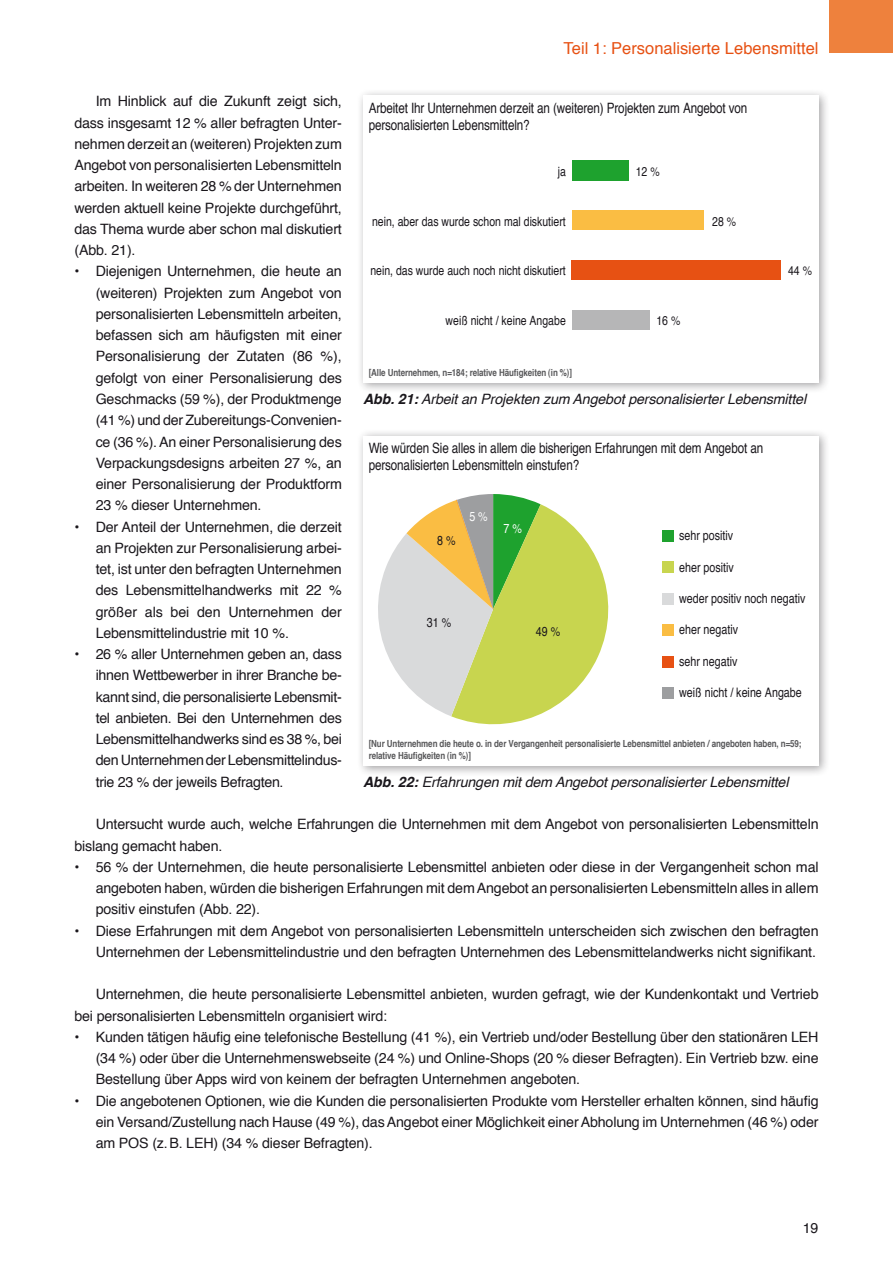
<style>
.page{position:relative;width:893px;height:1263px;background:#fff}
.page>*{position:absolute;margin:0;border:0;box-sizing:border-box;transform-origin:0 0}
.t1{font:16.5px "Helvetica";color:#e75113}
.t2{font:14.25px/21.3px "Helvetica";letter-spacing:-.01em;color:#1a171c;text-align:justify}
.t3{font:condensed 14.25px/17.1px "Helvetica";letter-spacing:-.01em;color:#1a171c}
.t4{font:italic 14.25px "Helvetica";letter-spacing:-.01em;color:#1a171c}
.t5{font:condensed 13.05px "Helvetica";color:#1a171c}
.t6{font:condensed 13.05px "Helvetica";color:#fff}
.t7{font:condensed 12.75px "Helvetica";color:#1a171c}
.t8{font:700 condensed 9.75px/11.7px "Helvetica";letter-spacing:-.01em;color:#58585a}
.s1{font-weight:700}
</style>
<div class="page">
<div style="left:829px;top:0;width:64px;height:53px;background:#ee813d"></div>
<div style="left:356px;top:89px;width:474px;height:305px;background:#1a171c;opacity:.4"></div>
<div style="left:363px;top:96px;width:456px;height:287px;background:#fff"></div>
<div style="left:572px;top:210px;width:131px;height:20px;background:#fabd43"></div>
<div style="left:572px;top:260px;width:209px;height:20px;background:#e75113"></div>
<div style="left:572px;top:310px;width:77px;height:20px;background:#b6b6b7"></div>
<div style="left:572px;top:161px;width:56px;height:20px;background:#1ea22e"></div>
<div style="left:356px;top:429px;width:474px;height:348px;background:#1a171c;opacity:.4"></div>
<div style="left:363px;top:436px;width:456px;height:329px;background:#fff"></div>
<svg style="left:378px;top:494px;width:231px;height:231px"></svg>
<div style="left:662px;top:530px;width:11px;height:11px;background:#1ea22e"></div>
<div style="left:662px;top:562px;width:11px;height:11px;background:#c8d54f"></div>
<div style="left:662px;top:593px;width:11px;height:11px;background:#d9dadb"></div>
<div style="left:662px;top:624px;width:11px;height:12px;background:#fabd43"></div>
<div style="left:662px;top:656px;width:11px;height:11px;background:#e75113"></div>
<div style="left:662px;top:687px;width:11px;height:11px;background:#9d9ea0"></div>
<p class="t1" style="left:564px;top:36px;width:256px">Teil 1: Personalisierte Lebensmittel</p>
<p class="t2" style="left:74px;top:91px;width:269px;text-indent:21px">Im Hinblick auf die Zukunft zeigt sich, dass insgesamt 12 % aller befragten Unter&shy;nehmen derzeit an (weiteren) Projekten zum Angebot von personalisierten Lebensmitteln arbeiten. In weiteren 28 % der Unternehmen werden aktuell keine Projekte durchgeführt, das Thema wurde aber schon mal diskutiert (Abb. 21).</p>
<p class="t2" style="left:96px;top:261px;width:248px;text-indent:-21px">• Diejenigen Unternehmen, die heute an (weiteren) Projekten zum Angebot von personalisierten Lebensmitteln arbeiten, befassen sich am häufigsten mit einer Personalisierung der Zutaten (86 %), gefolgt von einer Personalisierung des Geschmacks (59 %), der Produktmenge (41 %) und der Zubereitungs-Convenien&shy;ce (36 %). An einer Personalisierung des Verpackungsdesigns arbeiten 27 %, an einer Personalisierung der Produktform 23 % dieser Unternehmen.</p>
<p class="t2" style="left:96px;top:516px;width:248px;text-indent:-21px">• Der Anteil der Unternehmen, die derzeit an Projekten zur Personalisierung arbei&shy;tet, ist unter den befragten Unternehmen des Lebensmittelhandwerks mit 22 % größer als bei den Unternehmen der Lebensmittelindustrie mit 10 %.</p>
<p class="t2" style="left:96px;top:644px;width:248px;text-indent:-21px">• 26 % aller Unternehmen geben an, dass ihnen Wettbewerber in ihrer Branche be&shy;kannt sind, die personalisierte Lebensmit&shy;tel anbieten. Bei den Unternehmen des Lebensmittelhandwerks sind es 38 %, bei den Unternehmen der Lebensmittelindus&shy;trie 23 % der jeweils Befragten.</p>
<p class="t2" style="left:74px;top:814px;width:746px;text-indent:21px">Untersucht wurde auch, welche Erfahrungen die Unternehmen mit dem Angebot von personalisierten Lebensmitteln bislang gemacht haben.</p>
<p class="t2" style="left:96px;top:856px;width:724px;text-indent:-21px">• 56 % der Unternehmen, die heute personalisierte Lebensmittel anbieten oder diese in der Vergangenheit schon mal angeboten haben, würden die bisherigen Erfahrungen mit dem Angebot an personalisierten Lebensmitteln alles in allem positiv einstufen (Abb. 22).</p>
<p class="t2" style="left:74px;top:920px;width:746px;text-align:right">• Diese Erfahrungen mit dem Angebot von personalisierten Lebensmitteln unterscheiden sich zwischen den befragten<br>Unternehmen der Lebensmittelindustrie und den befragten Unternehmen des Lebensmittelandwerks nicht signifikant.</p>
<p class="t2" style="left:74px;top:984px;width:746px;text-indent:21px">Unternehmen, die heute personalisierte Lebensmittel anbieten, wurden gefragt, wie der Kundenkontakt und Vertrieb bei personalisierten Lebensmitteln organisiert wird:</p>
<p class="t2" style="left:96px;top:1027px;width:724px;text-indent:-21px">• Kunden tätigen häufig eine telefonische Bestellung (41 %), ein Vertrieb und/oder Bestellung über den stationären LEH (34 %) oder über die Unternehmenswebseite (24 %) und Online-Shops (20 % dieser Befragten). Ein Vertrieb bzw. eine Bestellung über Apps wird von keinem der befragten Unternehmen angeboten.</p>
<p class="t2" style="left:96px;top:1090px;width:724px;text-indent:-21px">• Die angebotenen Optionen, wie die Kunden die personalisierten Produkte vom Hersteller erhalten können, sind häufig ein Versand/Zustellung nach Hause (49 %), das Angebot einer Möglichkeit einer Abholung im Unternehmen (46 %) oder am POS (z.B. LEH) (34 % dieser Befragten).</p>
<p class="t3" style="left:369px;top:99px;width:380px">Arbeitet Ihr Unternehmen derzeit an (weiteren) Projekten zum Angebot von personalisierten Lebensmitteln?</p>
<p class="t7" style="left:558px;top:163px;width:10px">ja</p>
<p class="t7" style="left:372px;top:213px;width:195px">nein, aber das wurde schon mal diskutiert</p>
<p class="t7" style="left:370px;top:263px;width:197px">nein, das wurde auch noch nicht diskutiert</p>
<p class="t7" style="left:446px;top:313px;width:122px">weiß nicht / keine Angabe</p>
<p class="t7" style="left:636px;top:163px;width:25px">12 %</p>
<p class="t7" style="left:712px;top:213px;width:25px">28 %</p>
<p class="t7" style="left:788px;top:263px;width:25px">44 %</p>
<p class="t7" style="left:656px;top:313px;width:25px">16 %</p>
<p class="t8" style="left:369px;top:367px;width:205px">[Alle Unternehmen, n=184; relative Häufigkeiten (in %)]</p>
<p class="t4" style="left:363px;top:388px;width:445px"><span class="s1">Abb. 21:</span> Arbeit an Projekten zum Angebot personalisierter Lebensmittel</p>
<p class="t3" style="left:369px;top:439px;width:396px">Wie würden Sie alles in allem die bisherigen Erfahrungen mit dem Angebot an personalisierten Lebensmitteln einstufen?</p>
<p class="t6" style="left:469px;top:508px;width:20px">5 %</p>
<p class="t6" style="left:504px;top:521px;width:20px">7 %</p>
<p class="t5" style="left:679px;top:527px;width:56px">sehr positiv</p>
<p class="t5" style="left:679px;top:559px;width:56px">eher positiv</p>
<p class="t5" style="left:679px;top:590px;width:128px">weder positiv noch negativ</p>
<p class="t5" style="left:679px;top:622px;width:60px">eher negativ</p>
<p class="t5" style="left:679px;top:653px;width:60px">sehr negativ</p>
<p class="t5" style="left:679px;top:684px;width:124px">weiß nicht / keine Angabe</p>
<p class="t5" style="left:437px;top:532px;width:20px">8 %</p>
<p class="t5" style="left:427px;top:614px;width:26px">31 %</p>
<p class="t5" style="left:536px;top:623px;width:26px">49 %</p>
<p class="t8" style="left:369px;top:738px;width:434px">[Nur Unternehmen die heute o. in der Vergangenheit personalisierte Lebensmittel anbieten / angeboten haben, n=59; relative Häufigkeiten (in %)]</p>
<p class="t4" style="left:363px;top:770px;width:427px"><span class="s1">Abb. 22:</span> Erfahrungen mit dem Angebot personalisierter Lebensmittel</p>
<p class="t2" style="left:803px;top:1218px;width:17px">19</p>
</div>
